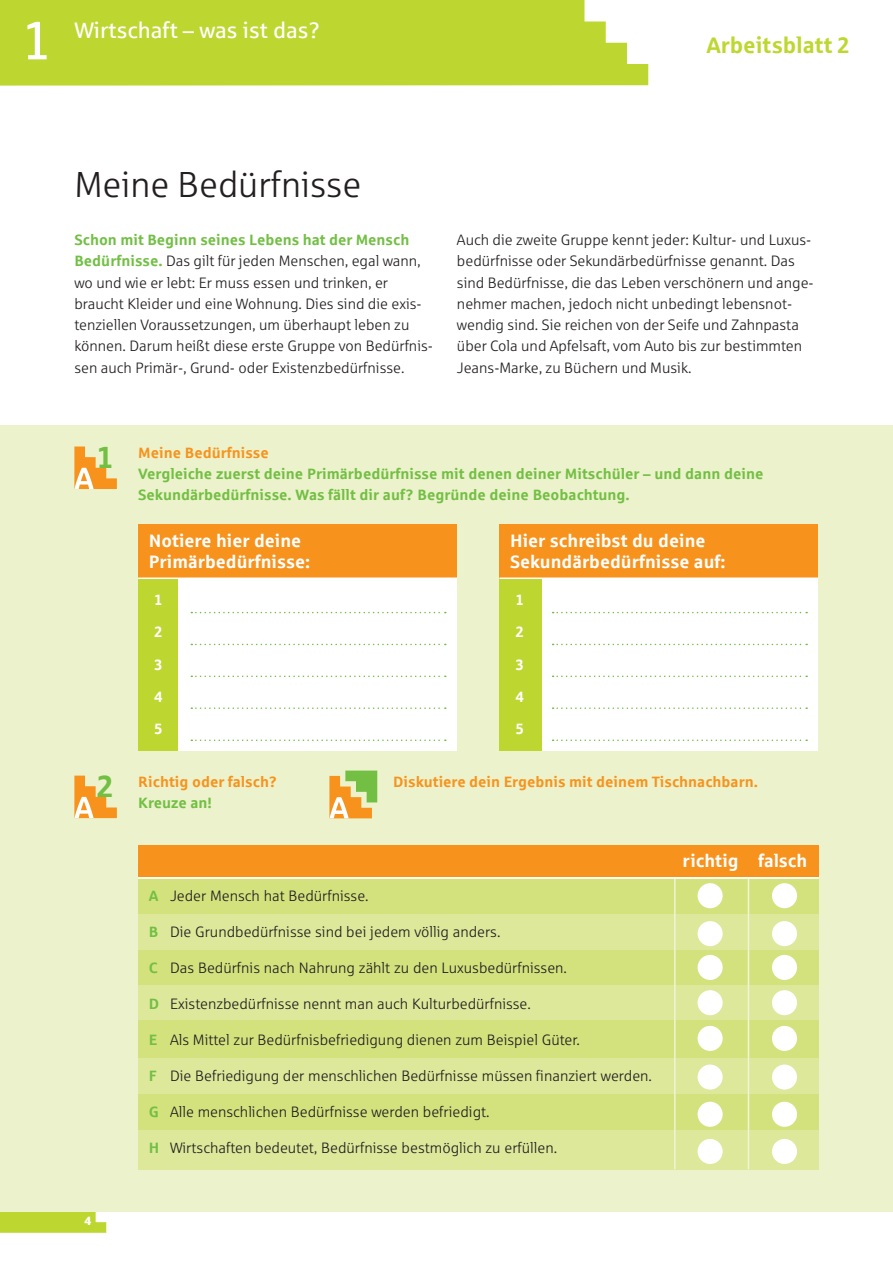
<style>
.page{position:relative;width:893px;height:1263px;background:#fff}
.page>*{position:absolute;margin:0;border:0;box-sizing:border-box;transform-origin:0 0}
.t1{font:54px "Sparkasse Rg";color:#fff}
.t2{font:36px "Sparkasse Lt";color:#231f20}
.t3{font:700 30.75px "Sparkasse Rg";color:#72bf44}
.t4{font:22.5px "Sparkasse Rg";color:#fff}
.t5{font:700 22.5px "Sparkasse Rg";letter-spacing:-.005em;color:#bed730}
.t6{font:700 18px/21.3px "Sparkasse Rg";color:#fff}
.t7{font:15px/21.3px "Sparkasse Lt";color:#231f20}
.t8{font:700 15px/21.3px "Sparkasse Rg";color:#72bf44}
.t9{font:700 15px "Sparkasse Rg";color:#f7931d}
.t10{font:700 15px/32.2px "Sparkasse Rg";color:#fff;text-align:justify}
.t11{font:12px "Sparkasse XB";color:#fff}
.s1{font-family:"Sparkasse Rg";font-weight:700;color:#72bf44}
</style>
<div class="page">
<div style="left:0;top:0;width:648px;height:86px;background:#bed730"></div>
<svg style="left:0;top:1212px;width:106px;height:21px;background:#c1d93b"></svg>
<div style="left:0;top:425px;width:893px;height:787px;background:#ecf2cb"></div>
<div style="left:138px;top:845px;width:680px;height:32px;background:#f7931d"></div>
<div style="left:138px;top:879px;width:680px;height:290px;background:#dde89a"></div>
<div style="left:138px;top:879px;width:680px;height:35px;background:#d4e27e"></div>
<div style="left:138px;top:950px;width:680px;height:35px;background:#d4e27e"></div>
<div style="left:138px;top:1020px;width:680px;height:37px;background:#d4e27e"></div>
<div style="left:138px;top:1095px;width:680px;height:35px;background:#d4e27e"></div>
<hr style="left:674px;top:877px;width:1px;height:292px;background:#f0f5d5">
<hr style="left:748px;top:877px;width:1px;height:292px;background:#f0f5d5">
<div style="left:697px;top:883px;width:26px;height:25px;background:#fff;border-radius:50%"></div>
<div style="left:697px;top:921px;width:26px;height:25px;background:#fff;border-radius:50%"></div>
<div style="left:697px;top:955px;width:26px;height:25px;background:#fff;border-radius:50%"></div>
<div style="left:697px;top:990px;width:26px;height:25px;background:#fff;border-radius:50%"></div>
<div style="left:697px;top:1026px;width:26px;height:25px;background:#fff;border-radius:50%"></div>
<div style="left:697px;top:1065px;width:26px;height:25px;background:#fff;border-radius:50%"></div>
<div style="left:697px;top:1102px;width:26px;height:25px;background:#fff;border-radius:50%"></div>
<div style="left:697px;top:1139px;width:26px;height:25px;background:#fff;border-radius:50%"></div>
<div style="left:772px;top:883px;width:25px;height:25px;background:#fff;border-radius:50%"></div>
<div style="left:772px;top:921px;width:25px;height:25px;background:#fff;border-radius:50%"></div>
<div style="left:772px;top:955px;width:25px;height:25px;background:#fff;border-radius:50%"></div>
<div style="left:772px;top:990px;width:25px;height:25px;background:#fff;border-radius:50%"></div>
<div style="left:772px;top:1026px;width:25px;height:25px;background:#fff;border-radius:50%"></div>
<div style="left:772px;top:1065px;width:25px;height:25px;background:#fff;border-radius:50%"></div>
<div style="left:772px;top:1102px;width:25px;height:25px;background:#fff;border-radius:50%"></div>
<div style="left:772px;top:1139px;width:25px;height:25px;background:#fff;border-radius:50%"></div>
<hr style="left:138px;top:877px;width:680px;height:2px;background:#fff">
<div style="left:138px;top:525px;width:319px;height:53px;background:#f7931d"></div>
<div style="left:499px;top:525px;width:319px;height:53px;background:#f7931d"></div>
<div style="left:138px;top:578px;width:319px;height:173px;background:#fff"></div>
<div style="left:138px;top:578px;width:40px;height:173px;background:#bed730"></div>
<svg style="left:191px;top:644px;width:255px;height:1px"></svg>
<svg style="left:191px;top:612px;width:255px;height:1px"></svg>
<svg style="left:191px;top:676px;width:255px;height:1px"></svg>
<svg style="left:191px;top:707px;width:255px;height:2px"></svg>
<svg style="left:191px;top:740px;width:255px;height:1px"></svg>
<div style="left:499px;top:578px;width:319px;height:173px;background:#fff"></div>
<div style="left:499px;top:578px;width:43px;height:173px;background:#bed730"></div>
<svg style="left:553px;top:644px;width:254px;height:1px"></svg>
<svg style="left:553px;top:612px;width:254px;height:1px"></svg>
<svg style="left:553px;top:676px;width:254px;height:1px"></svg>
<svg style="left:553px;top:707px;width:254px;height:2px"></svg>
<svg style="left:553px;top:740px;width:254px;height:1px"></svg>
<hr style="left:138px;top:578px;width:319px;height:1px;background:#fff">
<hr style="left:499px;top:578px;width:319px;height:1px;background:#fff">
<svg style="left:74px;top:447px;width:43px;height:42px"></svg>
<svg style="left:74px;top:776px;width:43px;height:42px"></svg>
<svg style="left:329px;top:771px;width:48px;height:47px"></svg>
<h1 class="t1" style="left:22px;top:12px;width:33px">1</h1>
<h3 class="t4" style="left:74px;top:18px;width:247px">Wirtschaft – was ist das?</h3>
<h3 class="t5" style="left:706px;top:34px;width:145px">Arbeitsblatt 2</h3>
<h2 class="t2" style="left:74px;top:165px;width:288px">Meine Bedürfnisse</h2>
<p class="t8" style="left:74px;top:229px;width:336px">Schon mit Beginn seines Lebens hat der Mensch</p>
<p class="t7" style="left:74px;top:251px;width:360px"><span class="s1">Bedürfnisse.</span> Das gilt für jeden Menschen, egal wann, wo und wie er lebt: Er muss essen und trinken, er braucht Kleider und eine Wohnung. Dies sind die exis&shy;tenziellen Voraussetzungen, um überhaupt leben zu können. Darum heißt diese erste Gruppe von Bedürfnis&shy;sen auch Primär-, Grund- oder Existenzbedürfnisse.</p>
<p class="t7" style="left:457px;top:229px;width:358px">Auch die zweite Gruppe kennt jeder: Kultur- und Luxus&shy;bedürfnisse oder Sekundärbedürfnisse genannt. Das sind Bedürfnisse, die das Leben verschönern und ange&shy;nehmer machen, jedoch nicht unbedingt lebensnot&shy;wendig sind. Sie reichen von der Seife und Zahnpasta über Cola und Apfelsaft, vom Auto bis zur bestimmten Jeans-Marke, zu Büchern und Musik.</p>
<h3 class="t3" style="left:97px;top:441px;width:19px">1</h3>
<h3 class="t3" style="left:97px;top:770px;width:19px">2</h3>
<p class="t11" style="left:84px;top:1214px;width:8px">4</p>
<p class="t9" style="left:138px;top:444px;width:132px">Meine Bedürfnisse</p>
<p class="t8" style="left:138px;top:463px;width:627px">Vergleiche zuerst deine Primärbedürfnisse mit denen deiner Mitschüler – und dann deine<br>Sekundärbedürfnisse. Was fällt dir auf? Begründe deine Beobachtung.</p>
<p class="t6" style="left:149px;top:530px;width:163px">Notiere hier deine<br>Primärbedürfnisse:</p>
<p class="t6" style="left:510px;top:530px;width:217px">Hier schreibst du deine<br>Sekundärbedürfnisse auf:</p>
<p class="t10" style="left:154px;top:584px;width:10px">1<br>2<br>3<br>4<br>5</p>
<p class="t10" style="left:515px;top:584px;width:10px">1<br>2<br>3<br>4<br>5</p>
<p class="t9" style="left:138px;top:774px;width:140px">Richtig oder falsch?</p>
<p class="t8" style="left:138px;top:792px;width:75px">Kreuze an!</p>
<p class="t9" style="left:393px;top:774px;width:366px">Diskutiere dein Ergebnis mit deinem Tischnachbarn.</p>
<p class="t6" style="left:683px;top:850px;width:126px">richtig falsch</p>
<p class="t7" style="left:149px;top:885px;width:221px"><span class="s1">A</span> Jeder Mensch hat Bedürfnisse.</p>
<p class="t7" style="left:149px;top:921px;width:353px"><span class="s1">B</span> Die Grundbedürfnisse sind bei jedem völlig anders.</p>
<p class="t7" style="left:149px;top:957px;width:420px"><span class="s1">C</span> Das Bedürfnis nach Nahrung zählt zu den Luxusbedürfnissen.</p>
<p class="t7" style="left:149px;top:993px;width:384px"><span class="s1">D</span> Existenzbedürfnisse nennt man auch Kulturbedürfnisse.</p>
<p class="t7" style="left:149px;top:1029px;width:433px"><span class="s1">E</span> Als Mittel zur Bedürfnisbefriedigung dienen zum Beispiel Güter.</p>
<p class="t7" style="left:149px;top:1065px;width:505px"><span class="s1">F</span> Die Befriedigung der menschlichen Bedürfnisse müssen finanziert werden.</p>
<p class="t7" style="left:149px;top:1101px;width:342px"><span class="s1">G</span> Alle menschlichen Bedürfnisse werden befriedigt.</p>
<p class="t7" style="left:149px;top:1137px;width:410px"><span class="s1">H</span> Wirtschaften bedeutet, Bedürfnisse bestmöglich zu erfüllen.</p>
</div>
